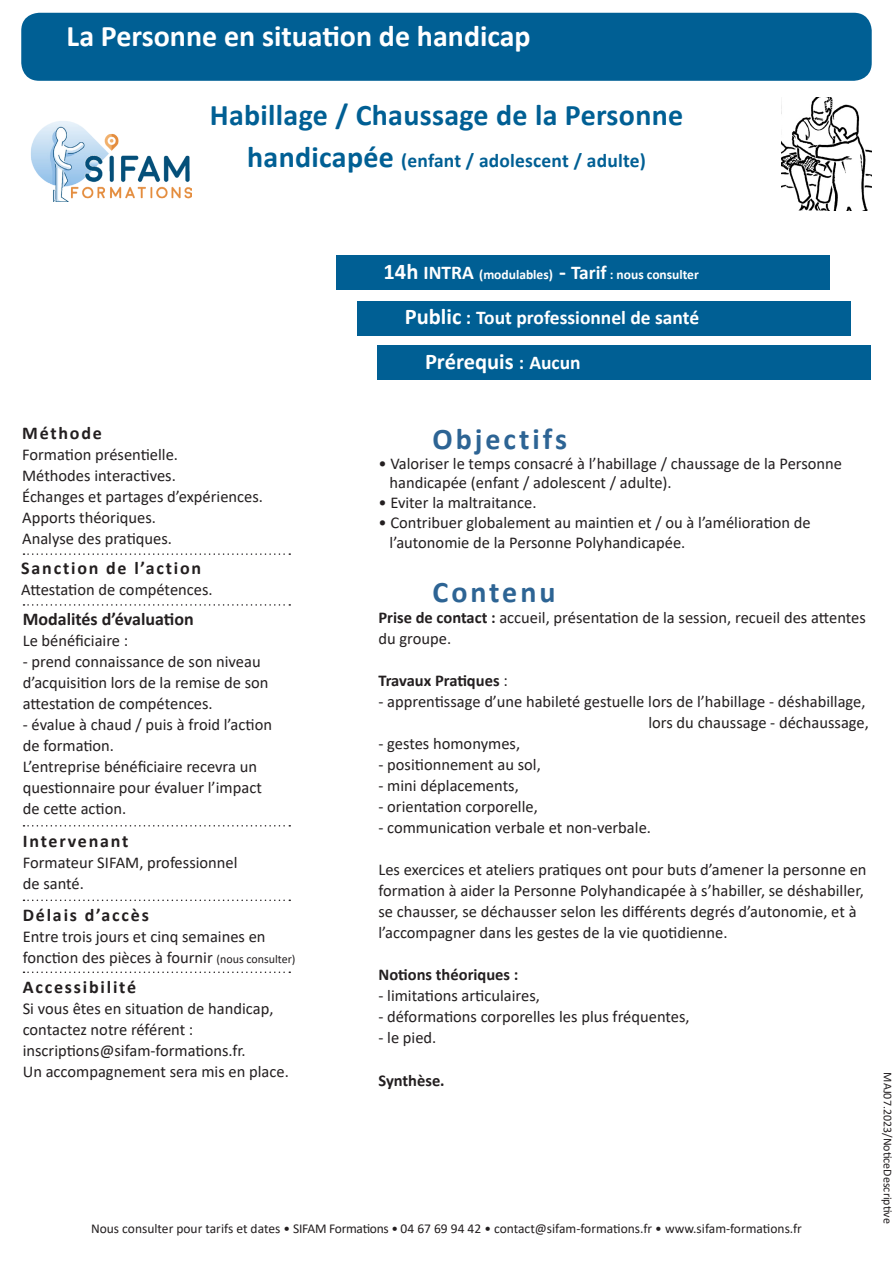
<style>
.page{position:relative;width:893px;height:1263px;background:#fff}
.page>*{position:absolute;margin:0;border:0;box-sizing:border-box;transform-origin:0 0}
.TITRE_1_G{font:700 30px "Calibri";letter-spacing:.01em;color:#005f94}
.t1{font:700 30px "Calibri";color:#fff}
.t2{font:700 30px "Calibri";letter-spacing:.1em;color:#2d6494}
.t3{font:700 22.5px "Calibri";color:#fff}
.TITRE_1_G-2{font:700 19.5px "Calibri";letter-spacing:.01em;color:#005f94}
.t4{font:700 19.5px "Calibri";color:#fff}
.t5{font:700 18px "Calibri";letter-spacing:.1em;color:#231f20}
.t6{font:700 18px "Calibri";color:#231f20}
.t7{font:16.5px/21px "Calibri";color:#231f20}
.t8{font:700 16.5px "Calibri";color:#231f20}
.t9{font:13.5px "Calibri";color:#231f20}
.t10{font:700 13.5px "Calibri";color:#fff}
.t11{font:12px "Calibri";color:#231f20}
.s1{font-size:30px}
.s2{font-size:22.5px}
.s3{font-size:19.5px}
.s4{font-size:12px}
.s5{font-weight:700}
.s6{font-weight:400}
</style>
<div class="page">
<img style="left:781px;top:98px;width:91px;height:112px">
<div style="left:21px;top:13px;width:851px;height:68px;background:#005f94;border-radius:18px"></div>
<div style="left:336px;top:255px;width:493px;height:35px;background:#005f94"></div>
<div style="left:377px;top:345px;width:494px;height:35px;background:#005f94"></div>
<div style="left:357px;top:301px;width:493px;height:34px;background:#005f94"></div>
<img style="left:31px;top:121px;width:160px;height:80px">
<svg style="left:24px;top:553px;width:266px;height:2px"></svg>
<svg style="left:24px;top:825px;width:266px;height:1px"></svg>
<svg style="left:24px;top:899px;width:266px;height:2px"></svg>
<svg style="left:24px;top:971px;width:266px;height:2px"></svg>
<svg style="left:24px;top:604px;width:266px;height:2px"></svg>
<p class="t1" style="left:67px;top:15px;width:466px">La Personne en situation de handicap</p>
<p class="TITRE_1_G" style="left:210px;top:94px;width:475px">Habillage / Chaussage de la Personne</p>
<p class="TITRE_1_G-2" style="left:247px;top:147px;width:400px"><span class="s1">handicapée</span> (enfant / adolescent / adulte)</p>
<p class="t10" style="left:384px;top:265px;width:317px"><span class="s2">14h</span> <span class="s3">INTRA</span> (modulables) <span class="s2">-</span> <span class="s3">Tarif</span> : nous consulter</p>
<p class="t4" style="left:405px;top:304px;width:296px"><span class="s2">Public</span> : Tout professionnel de santé</p>
<p class="t3" style="left:425px;top:346px;width:157px">Prérequis <span class="s3">: Aucun</span></p>
<p class="t5" style="left:22px;top:420px;width:81px">Méthode</p>
<p class="t7" style="left:22px;top:443px;width:157px">Formation présentielle.</p>
<p class="t7" style="left:22px;top:464px;width:155px">Méthodes interactives.</p>
<p class="t7" style="left:22px;top:485px;width:242px">Échanges et partages d’expériences.<br>Apports théoriques.</p>
<p class="t7" style="left:22px;top:527px;width:151px">Analyse des pratiques.</p>
<p class="t5" style="left:21px;top:556px;width:182px">Sanction de l’action</p>
<p class="t7" style="left:21px;top:579px;width:193px">Attestation de compétences.</p>
<p class="t6" style="left:23px;top:607px;width:173px">Modalités d’évaluation</p>
<p class="t7" style="left:23px;top:630px;width:107px">Le bénéficiaire :</p>
<p class="t7" style="left:23px;top:651px;width:247px">- prend connaissance de son niveau d’acquisition lors de la remise de son attestation de compétences.</p>
<p class="t7" style="left:23px;top:714px;width:251px">- évalue à chaud / puis à froid l’action</p>
<p class="t7" style="left:23px;top:735px;width:93px">de formation.</p>
<p class="t7" style="left:23px;top:756px;width:236px">L’entreprise bénéficiaire recevra un</p>
<p class="t7" style="left:23px;top:777px;width:241px">questionnaire pour évaluer l’impact</p>
<p class="t7" style="left:23px;top:798px;width:105px">de cette action.</p>
<p class="t5" style="left:23px;top:828px;width:107px">Intervenant</p>
<p class="t7" style="left:23px;top:851px;width:216px">Formateur SIFAM, professionnel</p>
<p class="t7" style="left:23px;top:872px;width:63px">de santé.</p>
<p class="t5" style="left:23px;top:902px;width:128px">Délais d’accès</p>
<p class="t7" style="left:23px;top:925px;width:274px">Entre trois jours et cinq semaines en fonction des pièces à fournir <span class="s4">(nous consulter)</span></p>
<p class="t5" style="left:23px;top:974px;width:115px">Accessibilité</p>
<p class="t7" style="left:23px;top:997px;width:252px">Si vous êtes en situation de handicap, contactez notre référent :</p>
<p class="t7" style="left:23px;top:1039px;width:224px">inscriptions@sifam-formations.fr.</p>
<p class="t7" style="left:23px;top:1060px;width:268px">Un accompagnement sera mis en place.</p>
<p class="t2" style="left:432px;top:418px;width:136px">Objectifs</p>
<p class="t7" style="left:390px;top:453px;width:454px;line-height:19.8px;text-indent:-11px">• Valoriser le temps consacré à l’habillage / chaussage de la Personne handicapée (enfant / adolescent / adulte).</p>
<p class="t7" style="left:378px;top:492px;width:160px">• Eviter la maltraitance.</p>
<p class="t7" style="left:378px;top:512px;width:434px">• Contribuer globalement au maintien et / ou à l’amélioration de</p>
<p class="t7" style="left:390px;top:531px;width:297px">l’autonomie de la Personne Polyhandicapée.</p>
<p class="t2" style="left:432px;top:571px;width:125px">Contenu</p>
<p class="t7" style="left:378px;top:607px;width:489px"><span class="s5">Prise de contact :</span> accueil, présentation de la session, recueil des attentes du groupe.</p>
<p class="t8" style="left:378px;top:669px;width:131px">Travaux Pratiques <span class="s6">:</span></p>
<p class="t7" style="left:378px;top:691px;width:489px">- apprentissage d’une habileté gestuelle lors de l’habillage - déshabillage,</p>
<p class="t7" style="left:648px;top:712px;width:222px">lors du chaussage - déchaussage,</p>
<p class="t7" style="left:378px;top:733px;width:143px">- gestes homonymes,</p>
<p class="t7" style="left:378px;top:754px;width:164px">- positionnement au sol,</p>
<p class="t7" style="left:378px;top:775px;width:142px">- mini déplacements,</p>
<p class="t7" style="left:378px;top:796px;width:161px">- orientation corporelle,</p>
<p class="t7" style="left:378px;top:817px;width:274px">- communication verbale et non-verbale.</p>
<p class="t7" style="left:378px;top:859px;width:490px">Les exercices et ateliers pratiques ont pour buts d’amener la personne en formation à aider la Personne Polyhandicapée à s’habiller, se déshabiller, se chausser, se déchausser selon les différents degrés d’autonomie, et à l’accompagner dans les gestes de la vie quotidienne.</p>
<p class="t8" style="left:378px;top:963px;width:142px">Notions théoriques :</p>
<p class="t7" style="left:378px;top:985px;width:163px">- limitations articulaires,</p>
<p class="t7" style="left:378px;top:1006px;width:313px">- déformations corporelles les plus fréquentes,</p>
<p class="t7" style="left:378px;top:1027px;width:59px">- le pied.</p>
<p class="t8" style="left:378px;top:1069px;width:68px">Synthèse.</p>
<p class="t9" style="left:91px;top:1219px;width:712px">Nous consulter pour tarifs et dates • SIFAM Formations • 04 67 69 94 42 • contact@sifam-formations.fr • www.sifam-formations.fr</p>
<p class="t11" style="left:896px;top:1072px;width:153px;rotate:90deg">MAJ07.2023/NoticeDescriptive</p>
</div>
